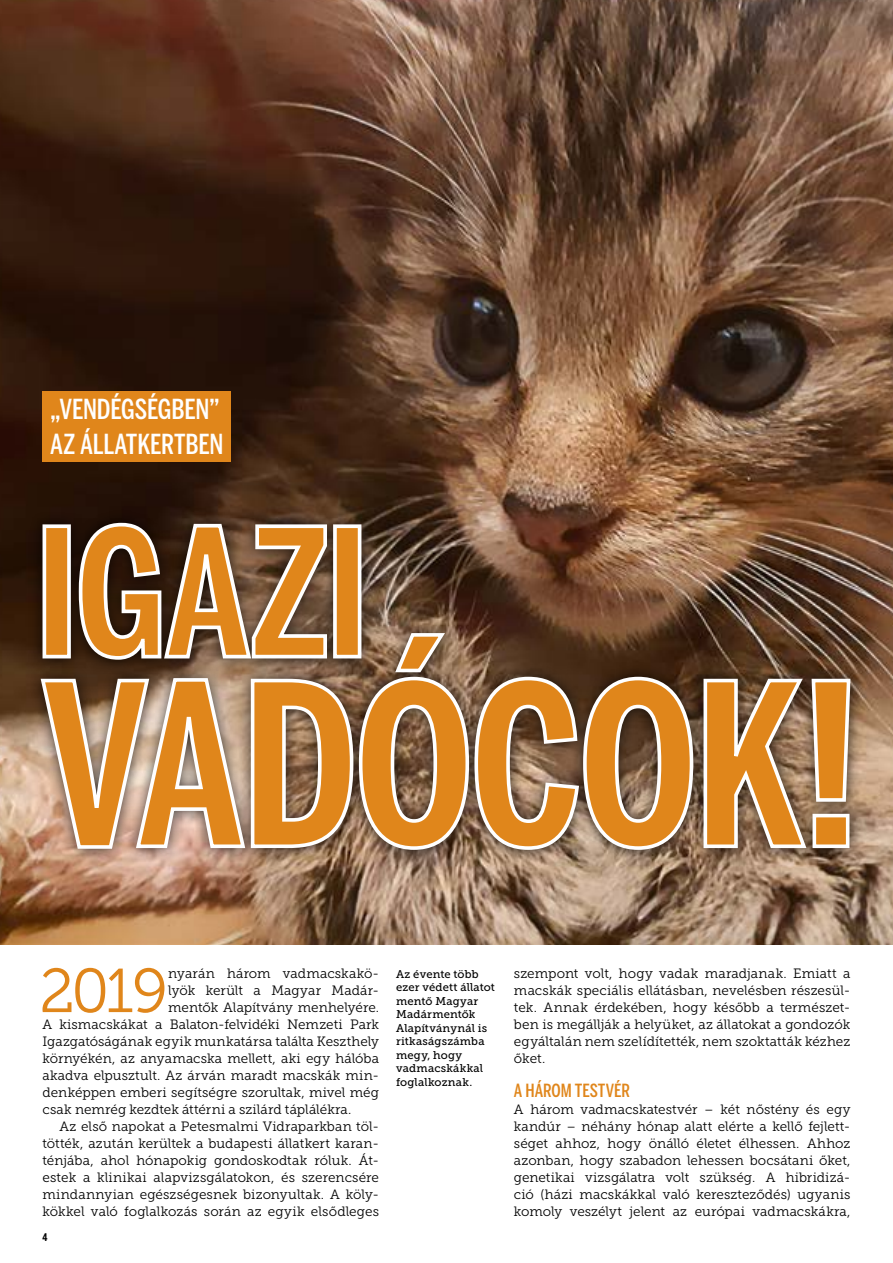
<style>
.page{position:relative;width:893px;height:1263px;background:#fff}
.page>*{position:absolute;margin:0;border:0;box-sizing:border-box;transform-origin:0 0}
.t1{font:61.95px "Museo Slab 300";color:#e0861b}
.t2{font:500 27.45px/34.7px "Benton Sans Comp";letter-spacing:-.005em;color:#fff}
.t3{font:500 18px "Benton Sans Comp";letter-spacing:-.005em;color:#e0861b}
.t4{font:13.5px/17px "Museo Slab 300";letter-spacing:.005em;color:#000;text-align:justify}
.t5{font:11.25px/13.5px "Museo Slab 500";letter-spacing:.015em;color:#000}
.t6{font:700 10.5px "Benton Sans Comp";color:#000}
</style>
<div class="page">
<img style="left:0;top:0;width:893px;height:944px">
<div style="left:43px;top:391px;width:188px;height:70px;background:#e0861b"></div>
<div style="left:29px;top:509px;width:346px;height:164px;background:#000;opacity:.75"></div>
<svg style="left:41px;top:521px;width:322px;height:98px;background:#a57643"></svg>
<div style="left:28px;top:619px;width:836px;height:245px;background:#000;opacity:.75"></div>
<svg style="left:38px;top:631px;width:814px;height:221px;background:#b17f49"></svg>
<h2 class="t2" style="left:50px;top:391px;width:175px">„VENDÉGSÉGBEN”<br>AZ ÁLLATKERTBEN</h2>
<h1 class="t1" style="left:39px;top:957px;width:131px">2019</h1>
<p class="t4" style="left:168px;top:965px;width:212px">nyarán három vadmacskakö-</p>
<p class="t4" style="left:168px;top:982px;width:212px">lyök került a Magyar Madár-</p>
<p class="t4" style="left:168px;top:999px;width:212px">mentők Alapítvány menhelyére.</p>
<p class="t4" style="left:43px;top:1016px;width:338px">A kismacskákat a Balaton-felvidéki Nemzeti Park</p>
<p class="t4" style="left:43px;top:1033px;width:338px">Igazgatóságának egyik munkatársa találta Keszthely</p>
<p class="t4" style="left:43px;top:1050px;width:338px">környékén, az anyamacska mellett, aki egy hálóba</p>
<p class="t4" style="left:43px;top:1067px;width:338px">akadva elpusztult. Az árván maradt macskák min-</p>
<p class="t4" style="left:43px;top:1084px;width:338px">denképpen emberi segítségre szorultak, mivel még</p>
<p class="t4" style="left:43px;top:1101px;width:310px">csak nemrég kezdtek áttérni a szilárd táplálékra.</p>
<p class="t4" style="left:60px;top:1118px;width:321px">Az első napokat a Petesmalmi Vidraparkban töl-</p>
<p class="t4" style="left:43px;top:1135px;width:338px">tötték, azután kerültek a budapesti állatkert karan-</p>
<p class="t4" style="left:43px;top:1152px;width:338px">ténjába, ahol hónapokig gondoskodtak róluk. Át-</p>
<p class="t4" style="left:43px;top:1169px;width:338px">estek a klinikai alapvizsgálatokon, és szerencsére</p>
<p class="t4" style="left:43px;top:1186px;width:338px">mindannyian egészségesnek bizonyultak. A köly-</p>
<p class="t4" style="left:43px;top:1203px;width:338px">kökkel való foglalkozás során az egyik elsődleges</p>
<p class="t6" style="left:43px;top:1231px;width:7px">4</p>
<p class="t5" style="left:396px;top:967px;width:100px">Az évente több ezer védett állatot mentő Magyar<br>Madármentők<br>Alapítványnál is ritkaságszámba megy, hogy vadmacskákkal foglalkoznak.</p>
<p class="t4" style="left:514px;top:965px;width:338px">szempont volt, hogy vadak maradjanak. Emiatt a macskák speciális ellátásban, nevelésben részesül&shy;tek. Annak érdekében, hogy később a természet&shy;ben is megállják a helyüket, az állatokat a gondozók egyáltalán nem szelídítették, nem szoktatták kézhez őket.</p>
<h3 class="t3" style="left:514px;top:1080px;width:117px">A HÁROM TESTVÉR</h3>
<p class="t4" style="left:514px;top:1101px;width:338px">A három vadmacskatestvér – két nőstény és egy kandúr – néhány hónap alatt elérte a kellő fejlett&shy;séget ahhoz, hogy önálló életet élhessen. Ahhoz azonban, hogy szabadon lehessen bocsátani őket, genetikai vizsgálatra volt szükség. A hibridizá&shy;ció (házi macskákkal való kereszteződés) ugyanis komoly veszélyt jelent az európai vadmacskákra,</p>
</div>
